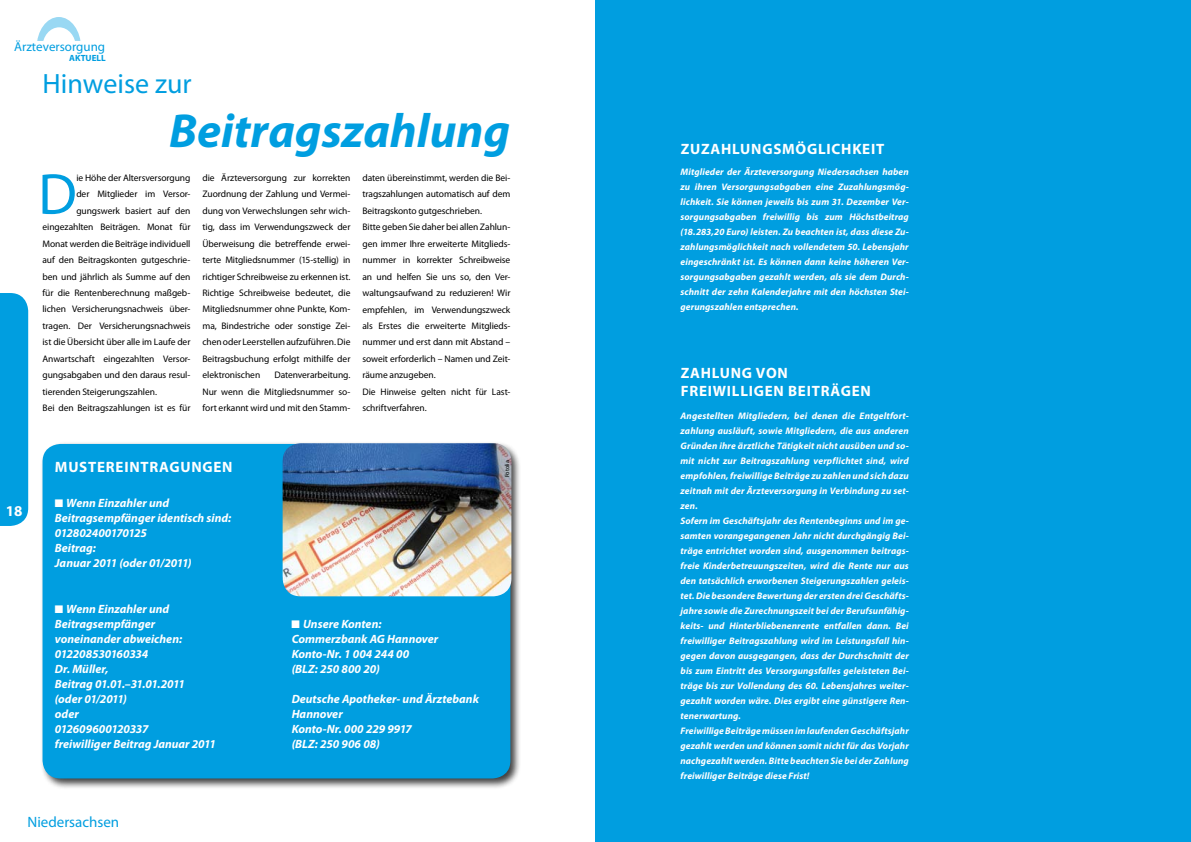
<style>
.page{position:relative;width:1191px;height:842px;background:#fff}
.page>*{position:absolute;margin:0;border:0;box-sizing:border-box;transform-origin:0 0}
.t1{font:58.3px "Myriad Pro";color:#009ee0}
.t2{font:italic 700 48px "Myriad Pro";color:#009ee0}
.t3{font:28px "Myriad Pro";color:#009ee0}
.t4{font:700 15px/18px "Myriad Pro";letter-spacing:.05em;color:#fff}
.t5{font:15px "Myriad Pro";color:#009ee0}
.t6{font:13px "Myriad Pro";color:#009ee0}
.t7{font:italic 700 12px/15px "Myriad Pro";color:#fff}
.t8{font:italic 700 9.5px/15px "Myriad Pro";letter-spacing:.01em;color:#fff;text-align:justify}
.t9{font:9.5px/16.4px "Myriad Pro";letter-spacing:-.005em;color:#000;text-align:justify}
.t10{font:700 9px "Myriad Pro";color:#009ee0}
.t11{font:6px "Myriad Pro";color:#000}
</style>
<div class="page">
<div style="left:0;top:293px;width:28px;height:233px;background:#009ee0"></div>
<div style="left:37px;top:17px;width:44px;height:61px;background:#99d8f3;border-radius:50%"></div>
<div style="left:42px;top:27px;width:34px;height:40px;background:#fff;border-radius:50%"></div>
<div style="left:36px;top:41px;width:46px;height:39px;background:#fff"></div>
<div style="left:595px;top:0;width:596px;height:842px;background:#009ee0"></div>
<div style="left:40px;top:441px;width:485px;height:352px;background:#000;opacity:.75"></div>
<div style="left:43px;top:444px;width:467px;height:334px;background:#009ee0;border-radius:18px"></div>
<img style="left:283px;top:443px;width:228px;height:153px">
<h3 class="t6" style="left:14px;top:38px;width:93px">Ärzteversorgung</h3>
<p class="t10" style="left:69px;top:52px;width:38px">AKTUELL</p>
<h3 class="t3" style="left:43px;top:66px;width:151px">Hinweise zur</h3>
<h2 class="t2" style="left:169px;top:100px;width:343px">Beitragszahlung</h2>
<h3 class="t4" style="left:680px;top:139px;width:32px">ZUZAH</h3>
<h3 class="t4" style="left:732px;top:139px;width:153px">LUNGSMÖGLICHKEIT</h3>
<h3 class="t4" style="left:6px;top:501px;width:18px">18</h3>
<p class="t9" style="left:362px;top:169px;width:149px;text-align:left">daten übereinstimmt, werden die Bei&shy;tragszahlungen automatisch auf dem Beitragskonto gutgeschrieben.<br>Bitte geben Sie daher bei allen Zahlun&shy;gen immer Ihre erweiterte Mitglieds&shy;nummer in korrekter Schreibweise an und helfen Sie uns so, den Ver&shy;waltungsaufwand zu reduzieren! Wir empfehlen, im Verwendungszweck als Erstes die erweiterte Mitglieds&shy;nummer und erst dann mit Abstand – soweit erforderlich – Namen und Zeit&shy;räume anzugeben.<br>Die Hinweise gelten nicht für Last&shy;schriftverfahren.</p>
<p class="t8" style="left:680px;top:164px;width:230px">Mitglieder der Ärzteversorgung Niedersachsen haben zu ihren Versorgungsabgaben eine Zuzahlungsmög&shy;lichkeit. Sie können jeweils bis zum 31. Dezember Ver&shy;sorgungsabgaben freiwillig bis zum Höchstbeitrag (18.283,20 Euro) leisten. Zu beachten ist, dass diese Zu&shy;zahlungsmöglichkeit nach vollendetem 50. Lebensjahr eingeschränkt ist. Es können dann keine höheren Ver&shy;sorgungsabgaben gezahlt werden, als sie dem Durch&shy;schnitt der zehn Kalenderjahre mit den höchsten Stei&shy;gerungszahlen entsprechen.</p>
<p class="t9" style="left:202px;top:169px;width:149px">die Ärzteversorgung zur korrekten Zuordnung der Zahlung und Vermei&shy;dung von Verwechslungen sehr wich&shy;tig, dass im Verwendungszweck der Überweisung die betreffende erwei&shy;terte Mitgliedsnummer (15-stellig) in richtiger Schreibweise zu erkennen ist.<br>Richtige Schreibweise bedeutet, die Mitgliedsnummer ohne Punkte, Kom&shy;ma, Bindestriche oder sonstige Zei&shy;chen oder Leerstellen aufzuführen. Die Beitragsbuchung erfolgt mithilfe der elektronischen</p>
<h1 class="t1" style="left:38px;top:158px;width:40px">D</h1>
<p class="t9" style="left:76px;top:169px;width:116px">ie Höhe der Altersversorgung</p>
<p class="t9" style="left:76px;top:186px;width:116px">der Mitglieder im Versor-</p>
<p class="t9" style="left:76px;top:202px;width:116px">gungswerk basiert auf den</p>
<p class="t9" style="left:43px;top:219px;width:149px">eingezahlten Beiträgen. Monat für</p>
<p class="t9" style="left:43px;top:235px;width:149px">Monat werden die Beiträge individuell</p>
<p class="t9" style="left:43px;top:252px;width:149px">auf den Beitragskonten gutgeschrie-</p>
<p class="t9" style="left:43px;top:268px;width:149px">ben und jährlich als Summe auf den</p>
<p class="t9" style="left:43px;top:284px;width:149px">für die Rentenberechnung maßgeb-</p>
<p class="t9" style="left:43px;top:301px;width:149px">lichen Versicherungsnachweis über-</p>
<p class="t9" style="left:43px;top:317px;width:149px">tragen. Der Versicherungsnachweis</p>
<p class="t9" style="left:43px;top:334px;width:149px">ist die Übersicht über alle im Laufe der</p>
<p class="t9" style="left:43px;top:350px;width:149px">Anwartschaft eingezahlten Versor-</p>
<p class="t9" style="left:43px;top:367px;width:149px">gungsabgaben und den daraus resul-</p>
<p class="t9" style="left:43px;top:383px;width:116px">tierenden Steigerungszahlen.</p>
<p class="t9" style="left:43px;top:400px;width:149px">Bei den Beitragszahlungen ist es für</p>
<h3 class="t4" style="left:680px;top:363px;width:190px;text-indent:31px">LUNG VON<br>FREIWILLIGEN BEITRÄGEN</h3>
<h3 class="t4" style="left:680px;top:363px;width:11px">ZAH</h3>
<p class="t9" style="left:202px;top:367px;width:149px;text-indent:72px">Datenverarbeitung.<br>Nur wenn die Mitgliedsnummer so&shy;fort erkannt wird und mit den Stamm-</p>
<p class="t8" style="left:680px;top:408px;width:230px;text-align:left">Angestellten Mitgliedern, bei denen die Entgeltfort&shy;zahlung ausläuft, sowie Mitgliedern, die aus anderen Gründen ihre ärztliche Tätigkeit nicht ausüben und so&shy;mit nicht zur Beitragszahlung verpflichtet sind, wird empfohlen, freiwillige Beiträge zu zahlen und sich dazu zeitnah mit der Ärzteversorgung in Verbindung zu set&shy;zen.<br>Sofern im Geschäftsjahr des Rentenbeginns und im ge&shy;samten vorangegangenen Jahr nicht durchgängig Bei&shy;träge entrichtet worden sind, ausgenommen beitrags&shy;freie Kinderbetreuungszeiten, wird die Rente nur aus den tatsächlich erworbenen Steigerungszahlen geleis&shy;tet. Die besondere Bewertung der ersten drei Geschäfts&shy;jahre sowie die Zurechnungszeit bei der Berufsunfähig&shy;keits- und Hinterbliebenenrente entfallen dann. Bei freiwilliger Beitragszahlung wird im Leistungsfall hin&shy;gegen davon ausgegangen, dass der Durchschnitt der bis zum Eintritt des Versorgungsfalles geleisteten Bei&shy;träge bis zur Vollendung des 60. Lebensjahres weiter&shy;gezahlt worden wäre. Dies ergibt eine günstigere Ren&shy;tenerwartung.<br>Freiwillige Beiträge müssen im laufenden Geschäftsjahr gezahlt werden und können somit nicht für das Vorjahr nachgezahlt werden. Bitte beachten Sie bei der Zahlung freiwilliger Beiträge diese Frist!</p>
<p class="t11" style="left:503px;top:477px;width:19px;rotate:-90deg">Fotolia</p>
<h3 class="t4" style="left:55px;top:457px;width:177px">MUSTEREINTRAGUNGEN</h3>
<p class="t7" style="left:55px;top:496px;width:178px">■ Wenn Einzahler und<br>Beitragsempfänger identisch sind:<br>012802400170125<br>Beitrag:<br>Januar 2011 (oder 01/2011)</p>
<p class="t7" style="left:55px;top:601px;width:163px">■ Wenn Einzahler und<br>Beitragsempfänger voneinander abweichen:<br>012208530160334<br>Dr. Müller,<br>Beitrag 01.01.–31.01.2011<br>(oder 01/2011)<br>oder<br>012609600120337<br>freiwilliger Beitrag Januar 2011</p>
<p class="t7" style="left:292px;top:616px;width:148px">■ Unsere Konten:<br>Commerzbank AG Hannover<br>Konto-Nr. 1 004 244 00 (BLZ: 250 800 20)</p>
<p class="t7" style="left:292px;top:691px;width:189px">Deutsche Apotheker- und Ärztebank<br>Hannover<br>Konto-Nr. 000 229 9917<br>(BLZ: 250 906 08)</p>
<h3 class="t5" style="left:27px;top:813px;width:93px">Niedersachsen</h3>
</div>
